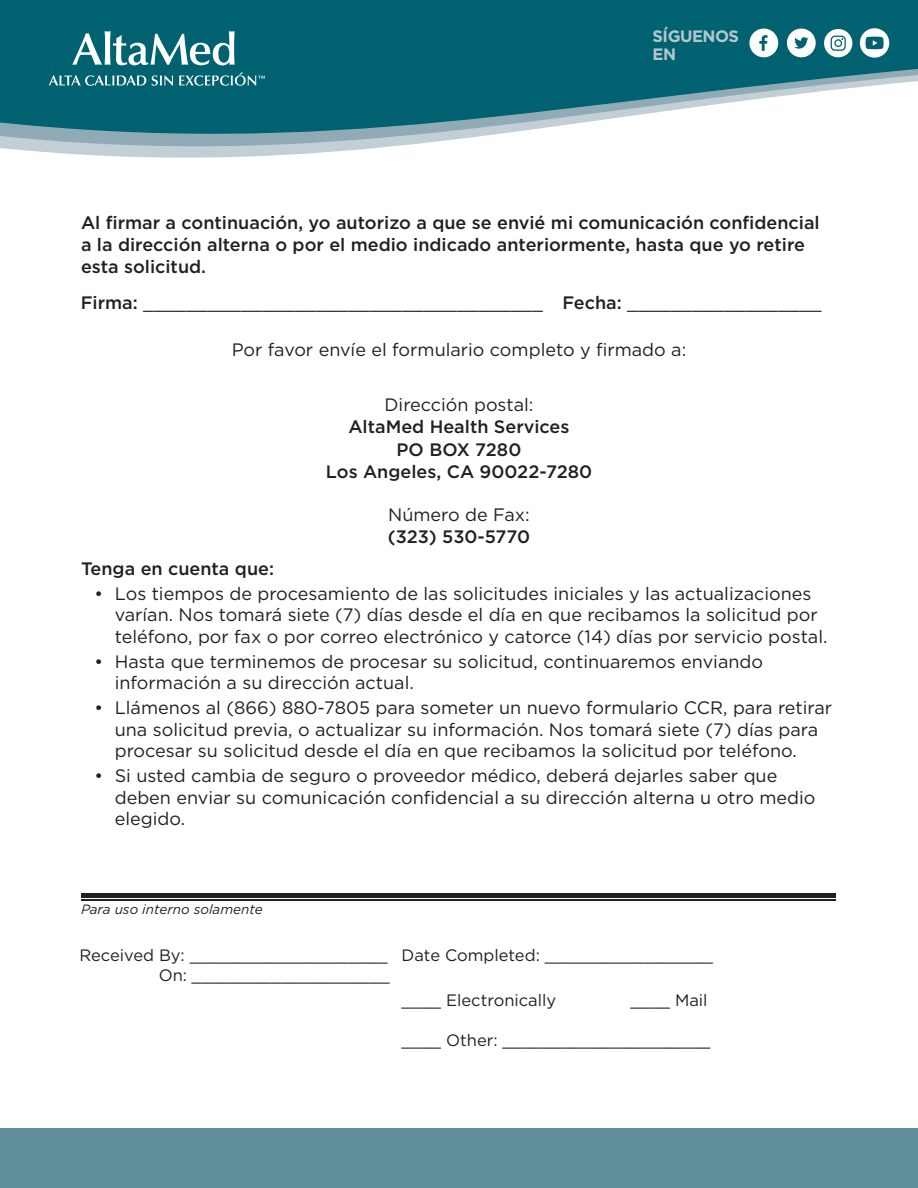
<style>
.page{position:relative;width:918px;height:1188px;background:#fff}
.page>*{position:absolute;margin:0;border:0;box-sizing:border-box;transform-origin:0 0}
.t1{font:18px/21.6px "Gotham";color:#231f20}
.t2{font:500 18px/21.6px "Gotham";color:#231f20}
.t3{font:16.5px "Gotham";color:#231f20}
.t4{font:700 16.5px "Gotham";letter-spacing:-.03em;color:#b5c6ce}
.t5{font:italic 13.5px "Gotham";color:#231f20}
.s1{font-weight:500}
</style>
<div class="page">
<div style="left:0;top:1128px;width:918px;height:60px;background:#618e9b"></div>
<svg style="left:0;top:0;width:918px;height:158px;fill:#006270"></svg>
<svg style="left:749px;top:29px;width:29px;height:28px"></svg>
<svg style="left:787px;top:29px;width:29px;height:28px"></svg>
<svg style="left:824px;top:29px;width:28px;height:28px"></svg>
<svg style="left:860px;top:28px;width:29px;height:30px"></svg>
<svg style="left:72px;top:31px;width:163px;height:34px"></svg>
<svg style="left:49px;top:75px;width:97px;height:11px"></svg>
<svg style="left:152px;top:75px;width:21px;height:11px"></svg>
<svg style="left:179px;top:72px;width:86px;height:14px"></svg>
<div style="left:82px;top:893px;width:754px;height:5px;background:#231f20"></div>
<hr style="left:82px;top:899px;width:754px;height:2px;background:#231f20">
<p class="t4" style="left:653px;top:26px;width:88px">SÍGUENOS</p>
<p class="t4" style="left:653px;top:44px;width:25px">EN</p>
<p class="t2" style="left:81px;top:212px;width:740px">Al firmar a continuación, yo autorizo a que se envié mi comunicación confidencial a la dirección alterna o por el medio indicado anteriormente, hasta que yo retire esta solicitud.</p>
<p class="t1" style="left:81px;top:292px;width:464px"><span class="s1">Firma:</span> _____________________________________</p>
<p class="t1" style="left:562px;top:292px;width:261px"><span class="s1">Fecha:</span> __________________</p>
<p class="t1" style="left:232px;top:338px;width:456px">Por favor envíe el formulario completo y firmado a:</p>
<p class="t1" style="left:385px;top:393px;width:150px">Dirección postal:</p>
<p class="t2" style="left:348px;top:416px;width:223px">AltaMed Health Services</p>
<p class="t2" style="left:397px;top:438px;width:126px">PO BOX 7280</p>
<p class="t2" style="left:326px;top:461px;width:268px">Los Angeles, CA 90022-7280</p>
<p class="t1" style="left:388px;top:503px;width:143px">Número de Fax:</p>
<p class="t2" style="left:388px;top:526px;width:144px">(323) 530-5770</p>
<p class="t2" style="left:81px;top:557px;width:195px">Tenga en cuenta que:</p>
<p class="t1" style="left:115px;top:582px;width:714px;text-indent:-20px">• Los tiempos de procesamiento de las solicitudes iniciales y las actualizaciones varían. Nos tomará siete (7) días desde el día en que recibamos la solicitud por teléfono, por fax o por correo electrónico y catorce (14) días por servicio postal.</p>
<p class="t1" style="left:115px;top:650px;width:650px;text-indent:-20px">• Hasta que terminemos de procesar su solicitud, continuaremos enviando información a su dirección actual.</p>
<p class="t1" style="left:115px;top:697px;width:719px;text-indent:-20px">• Llámenos al (866) 880-7805 para someter un nuevo formulario CCR, para retirar una solicitud previa, o actualizar su información. Nos tomará siete (7) días para procesar su solicitud desde el día en que recibamos la solicitud por teléfono.</p>
<p class="t1" style="left:115px;top:765px;width:702px;text-indent:-20px">• Si usted cambia de seguro o proveedor médico, deberá dejarles saber que deben enviar su comunicación confidencial a su dirección alterna u otro medio elegido.</p>
<p class="t5" style="left:81px;top:902px;width:183px">Para uso interno solamente</p>
<p class="t3" style="left:79px;top:945px;width:310px">Received By: ____________________</p>
<p class="t3" style="left:159px;top:965px;width:232px">On: ____________________</p>
<p class="t3" style="left:402px;top:945px;width:313px">Date Completed: _________________</p>
<p class="t3" style="left:402px;top:990px;width:156px">____ Electronically</p>
<p class="t3" style="left:631px;top:990px;width:79px">____ Mail</p>
<p class="t3" style="left:402px;top:1030px;width:310px">____ Other: _____________________</p>
</div>
